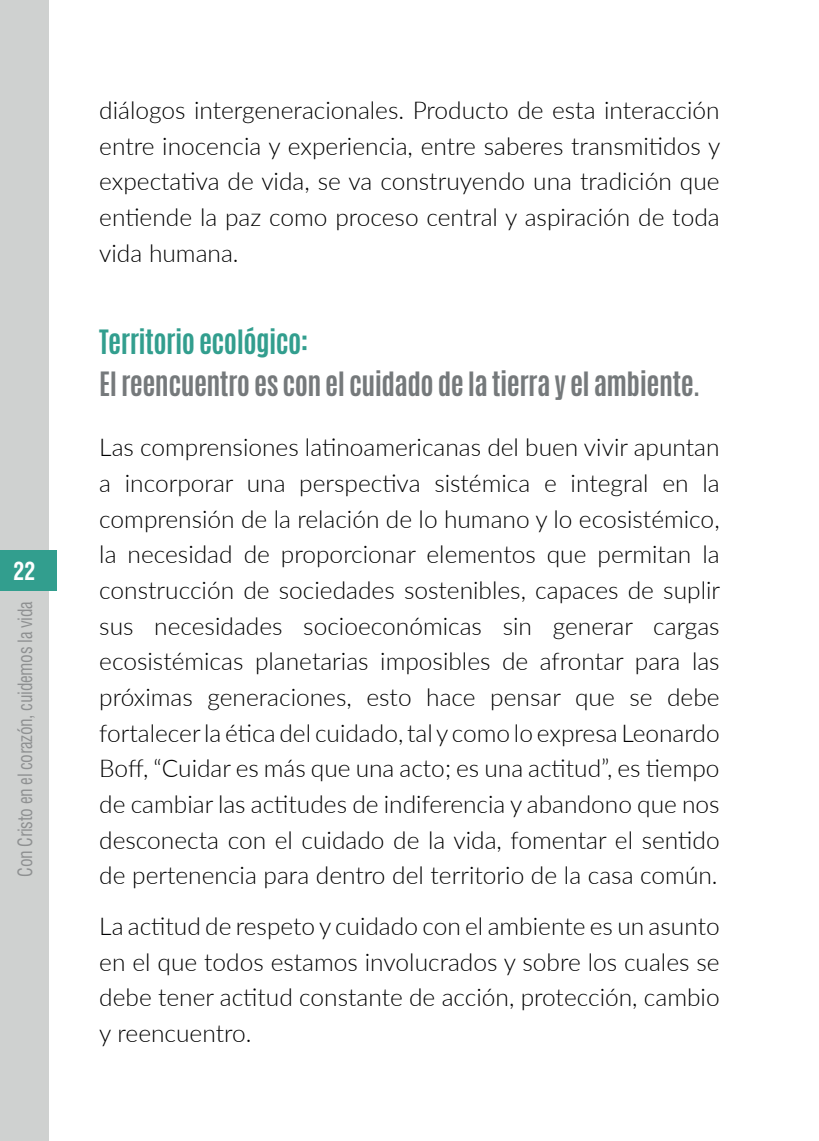
<style>
.page{position:relative;width:819px;height:1141px;background:#fff}
.page>*{position:absolute;margin:0;border:0;box-sizing:border-box;transform-origin:0 0}
.t1{font:700 28px "Antonio";letter-spacing:-.02em;color:#75797b}
.t2{font:700 28px "Antonio";letter-spacing:-.02em;color:#329e8e}
.t3{font:300 24.5px/35.7px "Lato";color:#000001;text-align:justify}
.t4{font:700 condensed 24.5px "Helvetica CE";color:#fff;scale:.9 1}
.t5{font:condensed 19.25px "Helvetica CE";letter-spacing:-.02em;color:#8e9091;scale:.9 1}
</style>
<div class="page">
<div style="left:0;top:0;width:49px;height:1141px;background:#cfd1d0"></div>
<div style="left:0;top:550px;width:57px;height:41px;background:#329e8e"></div>
<p class="t4" style="left:13px;top:556px;width:26px">22</p>
<p class="t5" style="left:13px;top:877px;width:308px;rotate:-90deg">Con Cristo en el corazón, cuidemos la vida</p>
<p class="t3" style="left:99px;top:91px;width:622px">diálogos intergeneracionales. Producto de esta interacción entre inocencia y experiencia, entre saberes transmitidos y expectativa de vida, se va construyendo una tradición que entiende la paz como proceso central y aspiración de toda vida humana.</p>
<p class="t2" style="left:99px;top:321px;width:211px">Territorio ecológico:</p>
<p class="t1" style="left:99px;top:363px;width:602px">El reencuentro es con el cuidado de la tierra y el ambiente.</p>
<p class="t3" style="left:99px;top:429px;width:622px">Las comprensiones latinoamericanas del buen vivir apuntan a incorporar una perspectiva sistémica e integral en la comprensión de la relación de lo humano y lo ecosistémico, la necesidad de proporcionar elementos que permitan la construcción de sociedades sostenibles, capaces de suplir sus necesidades socioeconómicas sin generar cargas ecosistémicas planetarias imposibles de afrontar para las próximas generaciones, esto hace pensar que se debe fortalecer la ética del cuidado, tal y como lo expresa Leonardo Boff, “Cuidar es más que una acto; es una actitud”, es tiempo de cambiar las actitudes de indiferencia y abandono que nos desconecta con el cuidado de la vida, fomentar el sentido de pertenencia para dentro del territorio de la casa común.</p>
<p class="t3" style="left:99px;top:907px;width:622px">La actitud de respeto y cuidado con el ambiente es un asunto en el que todos estamos involucrados y sobre los cuales se debe tener actitud constante de acción, protección, cambio y reencuentro.</p>
</div>
